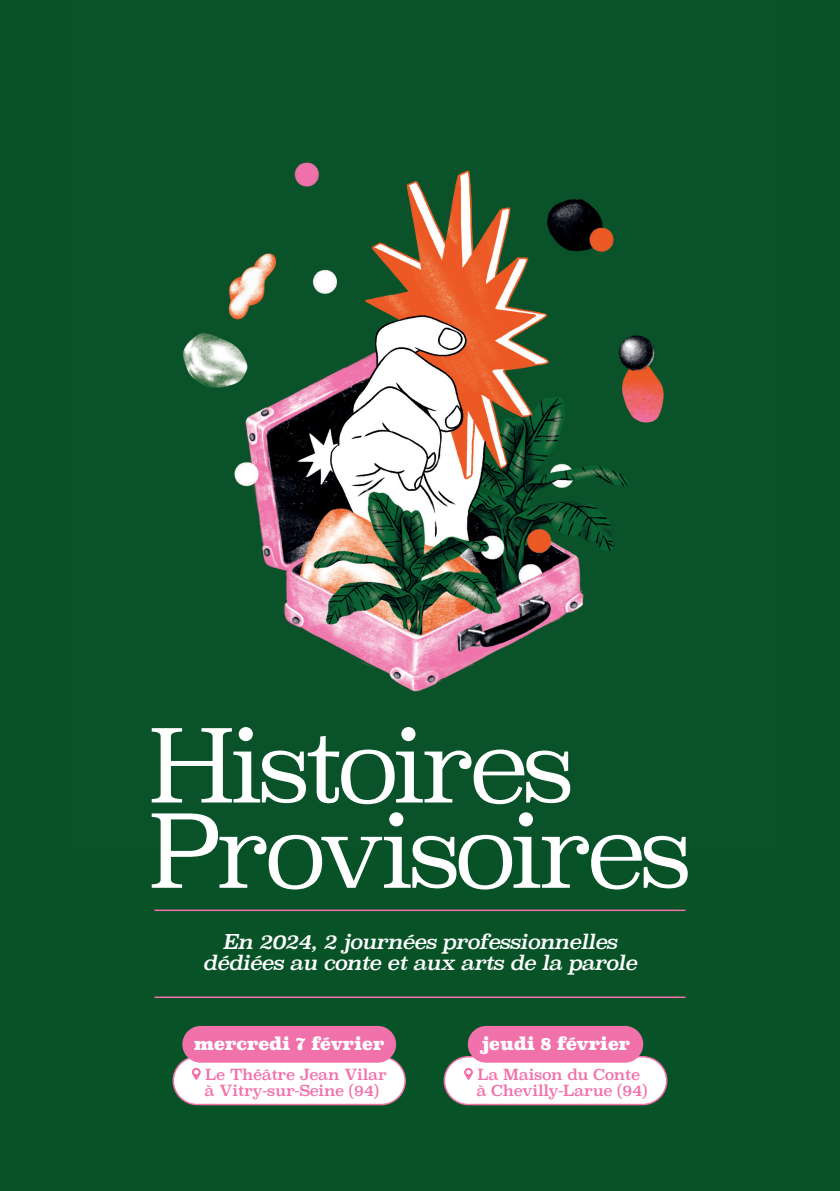
<style>
.page{position:relative;width:840px;height:1191px;background:#fff}
.page>*{position:absolute;margin:0;border:0;box-sizing:border-box;transform-origin:0 0}
.t1{font:300 100px/85.2px "Superclarendon";letter-spacing:-.06em;color:#fff}
.t2{font:italic 20px "Superclarendon";letter-spacing:-.04em;color:#fff}
.t3{font:900 17.6px "Superclarendon";letter-spacing:-.03em;color:#fff}
.t4{font:15px "Superclarendon";letter-spacing:-.02em;color:#f171ab}
</style>
<div class="page">
<div style="left:0;top:0;width:839px;height:1191px;background:#075227"></div>
<img style="left:182px;top:162px;width:482px;height:530px">
<hr style="left:154px;top:996px;width:531px;height:2px;background:#f171ab">
<hr style="left:154px;top:909px;width:531px;height:2px;background:#f171ab">
<div style="left:173px;top:1056px;width:232px;height:48px;background:#fff;border-radius:24px"></div>
<div style="left:172px;top:1056px;width:233px;height:49px;border:2px solid #f171ab;border-radius:24px"></div>
<div style="left:444px;top:1056px;width:222px;height:48px;background:#fff;border-radius:24px"></div>
<div style="left:443px;top:1056px;width:224px;height:49px;border:2px solid #f171ab;border-radius:24px"></div>
<svg style="left:192px;top:1067px;width:9px;height:13px"></svg>
<svg style="left:464px;top:1067px;width:8px;height:13px"></svg>
<div style="left:182px;top:1026px;width:214px;height:36px;background:#f171ab;border-radius:18px"></div>
<div style="left:467px;top:1026px;width:176px;height:36px;background:#f171ab;border-radius:18px"></div>
<p class="t1" style="left:148px;top:732px;width:545px">Histoires<br>Provisoires</p>
<p class="t2" style="left:222px;top:929px;width:396px">En 2024, 2 journées professionnelles</p>
<p class="t2" style="left:203px;top:950px;width:435px">dédiées au conte et aux arts de la parole</p>
<p class="t3" style="left:193px;top:1031px;width:192px">mercredi 7 février</p>
<p class="t3" style="left:480px;top:1031px;width:152px">jeudi 8 février</p>
<p class="t4" style="left:205px;top:1064px;width:183px">Le Théâtre Jean Vilar</p>
<p class="t4" style="left:204px;top:1080px;width:176px">à Vitry-sur-Seine (94)</p>
<p class="t4" style="left:477px;top:1064px;width:164px">La Maison du Conte</p>
<p class="t4" style="left:476px;top:1080px;width:172px">à Chevilly-Larue (94)</p>
</div>
